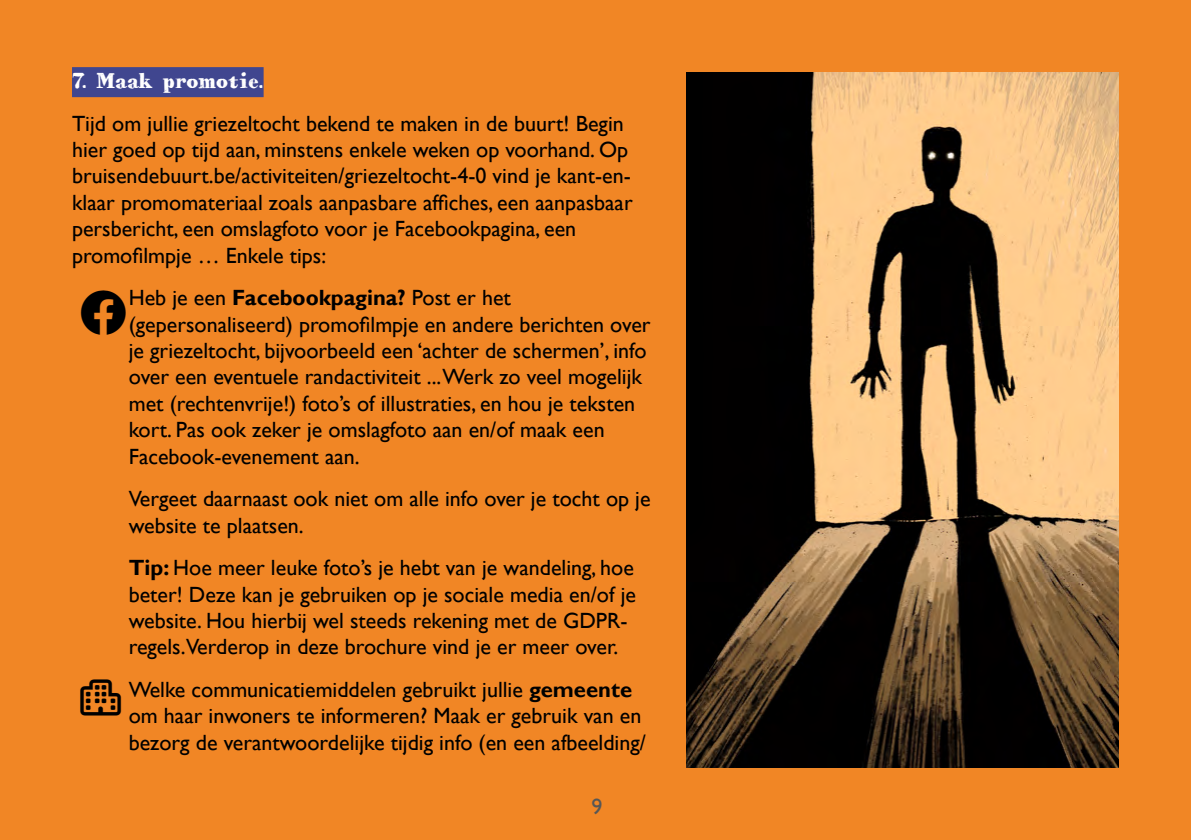
<style>
.page{position:relative;width:1191px;height:840px;background:#fff}
.page>*{position:absolute;margin:0;border:0;box-sizing:border-box;transform-origin:0 0}
.t1{font:22px/26.4px "Gill Sans";color:#000}
.t2{font:22px "HVD Bodedo";color:#fff}
.t3{font:22px "Gill Sans";color:#575756}
.s1{font-weight:700}
</style>
<div class="page">
<div style="left:0;top:0;width:1191px;height:839px;background:#f18625"></div>
<div style="left:72px;top:67px;width:192px;height:30px;background:#40468f"></div>
<img style="left:686px;top:72px;width:433px;height:695px">
<p class="t2" style="left:72px;top:66px;width:193px">7. Maak promotie.</p>
<p class="t1" style="left:72px;top:110px;width:562px">Tijd om jullie griezeltocht bekend te maken in de buurt! Begin hier goed op tijd aan, minstens enkele weken op voorhand. Op bruisendebuurt.be/activiteiten/griezeltocht-4-0 vind je kant-en&shy;klaar promomateriaal zoals aanpasbare affiches, een aanpasbaar persbericht, een omslagfoto voor je Facebookpagina, een promofilmpje … Enkele tips:</p>
<p class="t1" style="left:129px;top:285px;width:523px">Heb je een <span class="s1">Facebookpagina?</span> Post er het (gepersonaliseerd) promofilmpje en andere berichten over je griezeltocht, bijvoorbeeld een ‘achter de schermen’, info over een eventuele randactiviteit ...Werk zo veel mogelijk met (rechtenvrije!) foto’s of illustraties, en hou je teksten kort. Pas ook zeker je omslagfoto aan en/of maak een Facebook-evenement aan.</p>
<p class="t1" style="left:129px;top:485px;width:523px">Vergeet daarnaast ook niet om alle info over je tocht op je website te plaatsen.</p>
<p class="t1" style="left:129px;top:554px;width:509px"><span class="s1">Tip:</span> Hoe meer leuke foto’s je hebt van je wandeling, hoe beter! Deze kan je gebruiken op je sociale media en/of je website. Hou hierbij wel steeds rekening met de GDPR&shy;regels.Verderop in deze brochure vind je er meer over.</p>
<p class="t1" style="left:129px;top:676px;width:519px">Welke communicatiemiddelen gebruikt jullie <span class="s1">gemeente </span>om haar inwoners te informeren? Maak er gebruik van en bezorg de verantwoordelijke tijdig info (en een afbeelding/</p>
<p class="t3" style="left:591px;top:793px;width:12px">9</p>
</div>
